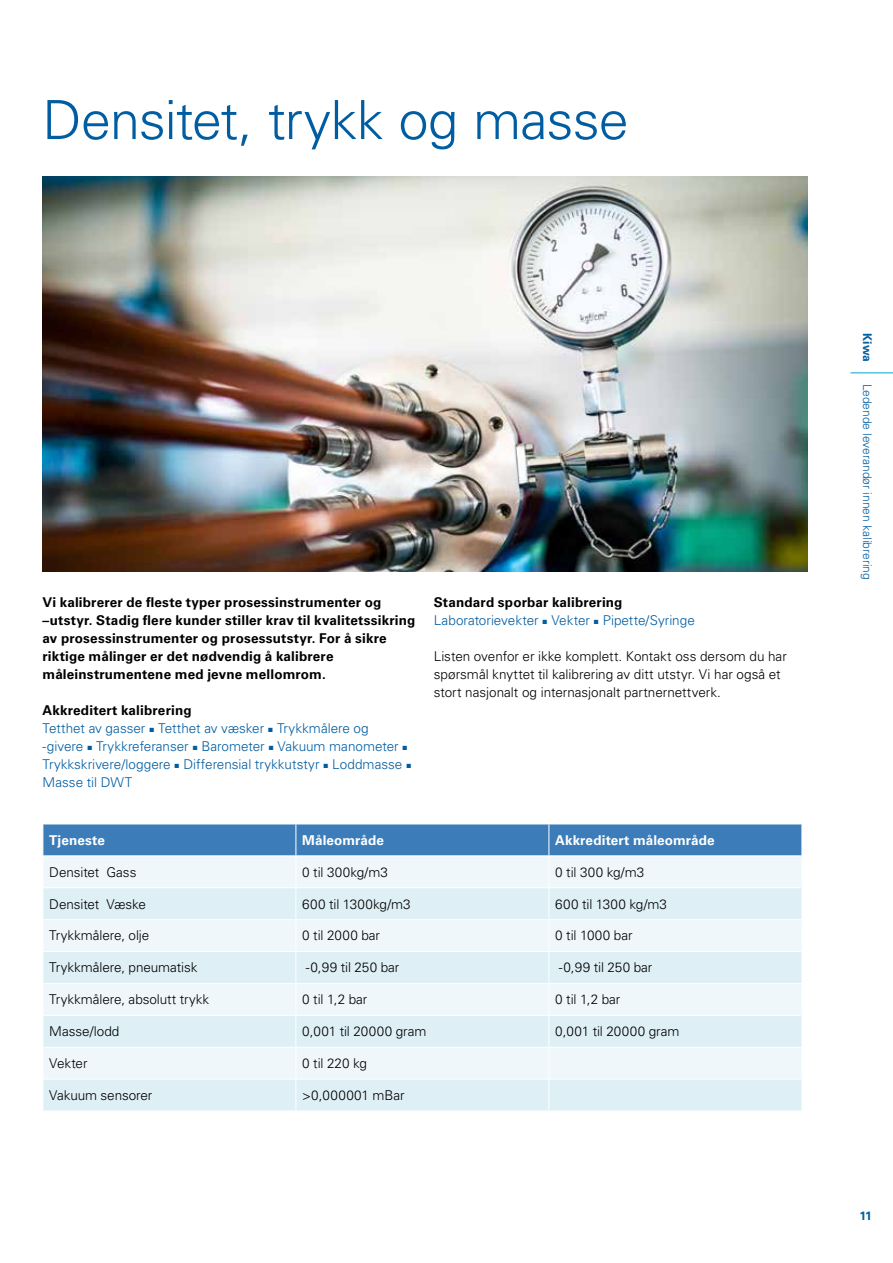
<style>
.page{position:relative;width:893px;height:1263px;background:#fff}
.page>*{position:absolute;margin:0;border:0;box-sizing:border-box;transform-origin:0 0}
.t1{font:300 54px "Univers LT Std";letter-spacing:-.02em;color:#005da1}
.t2{font:300 13.5px/18px "Univers LT Std";letter-spacing:-.005em;color:#000}
.t3{font:300 13.5px/18px "Univers LT Std";color:#005da1}
.t4{font:700 13.5px/18px "Univers LT Std";letter-spacing:.015em;color:#000}
.t5{font:700 13.5px "Univers LT Std";letter-spacing:.01em;color:#fff}
.t6{font:300 13.5px "Univers LT Std";letter-spacing:.02em;color:#000}
.t7{font:300 12px "Univers LT Std";color:#005da1}
.t8{font:700 12px "Univers LT Std";letter-spacing:-.01em;color:#005da1}
.s1{font-weight:700;color:#000}
.s2{font-family:"Arial";font-weight:400;font-size:9px}
</style>
<div class="page">
<img style="left:43px;top:176px;width:765px;height:395px">
<div style="left:44px;top:824px;width:757px;height:31px;background:#3c7db9"></div>
<div style="left:44px;top:857px;width:757px;height:30px;background:#eff7fa"></div>
<svg style="left:44px;top:888px;width:757px;height:223px;fill:#deeff5"></svg>
<hr style="left:296px;top:824px;width:1px;height:31px;background:#fff">
<hr style="left:549px;top:824px;width:1px;height:31px;background:#fff">
<hr style="left:296px;top:856px;width:1px;height:31px;background:#fff">
<hr style="left:549px;top:856px;width:1px;height:31px;background:#fff">
<hr style="left:296px;top:888px;width:1px;height:31px;background:#fff">
<hr style="left:549px;top:888px;width:1px;height:31px;background:#fff">
<hr style="left:43px;top:919px;width:253px;height:1px;background:#fff">
<hr style="left:296px;top:919px;width:253px;height:1px;background:#fff">
<hr style="left:296px;top:920px;width:1px;height:31px;background:#fff">
<hr style="left:549px;top:919px;width:253px;height:1px;background:#fff">
<hr style="left:549px;top:920px;width:1px;height:31px;background:#fff">
<hr style="left:43px;top:951px;width:253px;height:1px;background:#fff">
<hr style="left:296px;top:951px;width:253px;height:1px;background:#fff">
<hr style="left:296px;top:952px;width:1px;height:31px;background:#fff">
<hr style="left:549px;top:951px;width:253px;height:1px;background:#fff">
<hr style="left:549px;top:952px;width:1px;height:31px;background:#fff">
<hr style="left:296px;top:984px;width:1px;height:31px;background:#fff">
<hr style="left:549px;top:984px;width:1px;height:31px;background:#fff">
<hr style="left:296px;top:1016px;width:1px;height:31px;background:#fff">
<hr style="left:549px;top:1016px;width:1px;height:31px;background:#fff">
<hr style="left:296px;top:1047px;width:1px;height:32px;background:#fff">
<hr style="left:549px;top:1047px;width:1px;height:32px;background:#fff">
<hr style="left:296px;top:1079px;width:1px;height:32px;background:#fff">
<hr style="left:549px;top:1079px;width:1px;height:32px;background:#fff">
<hr style="left:43px;top:983px;width:253px;height:1px;background:#fff">
<hr style="left:296px;top:983px;width:253px;height:1px;background:#fff">
<hr style="left:549px;top:983px;width:253px;height:1px;background:#fff">
<hr style="left:43px;top:1015px;width:253px;height:1px;background:#fff">
<hr style="left:296px;top:1015px;width:253px;height:1px;background:#fff">
<hr style="left:549px;top:1015px;width:253px;height:1px;background:#fff">
<hr style="left:43px;top:1047px;width:253px;height:1px;background:#fff">
<hr style="left:296px;top:1047px;width:253px;height:1px;background:#fff">
<hr style="left:549px;top:1047px;width:253px;height:1px;background:#fff">
<hr style="left:43px;top:1079px;width:253px;height:1px;background:#fff">
<hr style="left:296px;top:1079px;width:253px;height:1px;background:#fff">
<hr style="left:549px;top:1079px;width:253px;height:1px;background:#fff">
<hr style="left:850px;top:372px;width:43px;height:1px;background:#00aac5">
<h1 class="t1" style="left:43px;top:87px;width:588px">Densitet, trykk og masse</h1>
<p class="t4" style="left:43px;top:593px;width:374px">Vi kalibrerer de fleste typer prosessinstrumenter og –utstyr. Stadig flere kunder stiller krav til kvalitetssikring av prosessinstrumenter og prosessutstyr. For å sikre riktige målinger er det nødvendig å kalibrere måleinstrumentene med jevne mellomrom.</p>
<p class="t3" style="left:43px;top:701px;width:370px"><span class="s1">Akkreditert kalibrering<br></span>Tetthet av gasser <span class="s2">■</span> Tetthet av væsker <span class="s2">■</span> Trykkmålere og -givere <span class="s2">■</span> Trykkreferanser <span class="s2">■</span> Barometer <span class="s2">■</span> Vakuum manometer <span class="s2">■ </span>Trykkskrivere/loggere <span class="s2">■</span> Differensial trykkutstyr <span class="s2">■</span> Loddmasse <span class="s2">■ </span>Masse til DWT</p>
<p class="t3" style="left:434px;top:593px;width:263px"><span class="s1">Standard sporbar kalibrering<br></span>Laboratorievekter <span class="s2">■</span> Vekter <span class="s2">■</span> Pipette/Syringe</p>
<p class="t2" style="left:434px;top:647px;width:355px">Listen ovenfor er ikke komplett. Kontakt oss dersom du har spørsmål knyttet til kalibrering av ditt utstyr. Vi har også et stort nasjonalt og internasjonalt partnernettverk.</p>
<p class="t5" style="left:49px;top:832px;width:57px">Tjeneste</p>
<p class="t5" style="left:302px;top:832px;width:83px">Måleområde</p>
<p class="t5" style="left:555px;top:832px;width:161px">Akkreditert måleområde</p>
<p class="t2" style="left:49px;top:863px;width:89px">Densitet Gass</p>
<p class="t2" style="left:302px;top:863px;width:87px">0 til 300kg/m3</p>
<p class="t2" style="left:555px;top:863px;width:90px">0 til 300 kg/m3</p>
<p class="t2" style="left:49px;top:895px;width:98px">Densitet Væske</p>
<p class="t2" style="left:302px;top:895px;width:110px">600 til 1300kg/m3</p>
<p class="t2" style="left:555px;top:895px;width:113px">600 til 1300 kg/m3</p>
<p class="t2" style="left:49px;top:927px;width:102px">Trykkmålere, olje</p>
<p class="t2" style="left:302px;top:927px;width:79px">0 til 2000 bar</p>
<p class="t2" style="left:555px;top:927px;width:79px">0 til 1000 bar</p>
<p class="t2" style="left:49px;top:958px;width:150px">Trykkmålere, pneumatisk</p>
<p class="t2" style="left:306px;top:958px;width:95px">-0,99 til 250 bar</p>
<p class="t2" style="left:559px;top:958px;width:95px">-0,99 til 250 bar</p>
<p class="t2" style="left:49px;top:990px;width:162px">Trykkmålere, absolutt trykk</p>
<p class="t2" style="left:302px;top:990px;width:67px">0 til 1,2 bar</p>
<p class="t2" style="left:555px;top:990px;width:67px">0 til 1,2 bar</p>
<p class="t2" style="left:49px;top:1022px;width:72px">Masse/lodd</p>
<p class="t2" style="left:302px;top:1022px;width:126px">0,001 til 20000 gram</p>
<p class="t2" style="left:555px;top:1022px;width:126px">0,001 til 20000 gram</p>
<p class="t2" style="left:49px;top:1054px;width:40px">Vekter</p>
<p class="t2" style="left:302px;top:1054px;width:66px">0 til 220 kg</p>
<p class="t2" style="left:49px;top:1086px;width:105px">Vakuum sensorer</p>
<p class="t6" style="left:302px;top:1087px;width:104px">&gt;0,000001 mBar</p>
<p class="t8" style="left:874px;top:333px;width:30px;rotate:90deg">Kiwa</p>
<p class="t7" style="left:874px;top:383px;width:198px;rotate:90deg">Ledende leverandør innen kalibrering</p>
<p class="t8" style="left:859px;top:1209px;width:14px">11</p>
</div>
